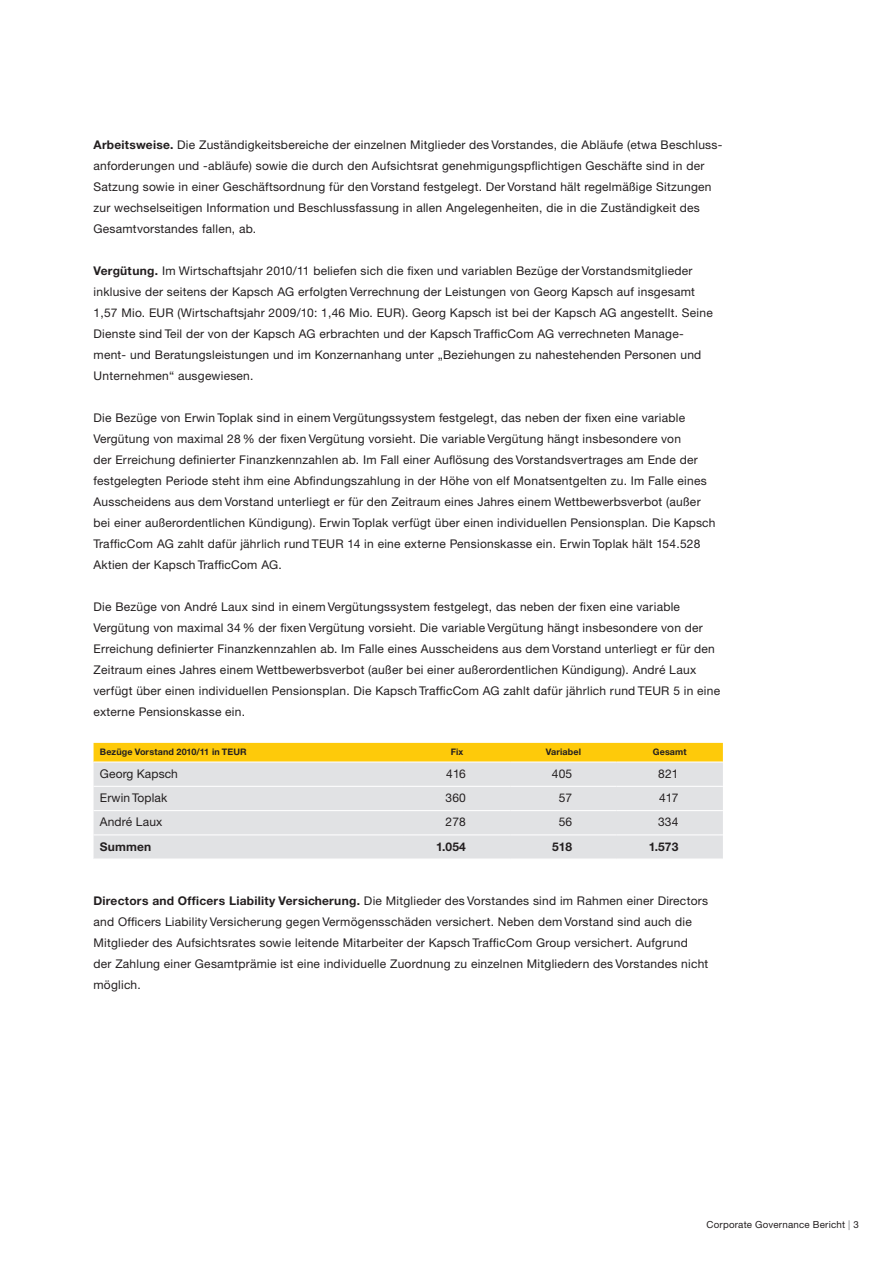
<style>
.page{position:relative;width:893px;height:1263px;background:#fff}
.page>*{position:absolute;margin:0;border:0;box-sizing:border-box;transform-origin:0 0}
.t1{font:12px/21px "Helvetica Neue CE";letter-spacing:.02em;color:#231f20}
.t2{font:700 12px "Helvetica Neue CE";letter-spacing:.01em;color:#231f20}
.t3{font:9.75px "Helvetica Neue CE";letter-spacing:.02em;color:#231f20}
.t4{font:700 9px "Helvetica Neue CE";letter-spacing:.01em;color:#231f20}
.s1{font-weight:700}
.s2{color:#76787b}
</style>
<div class="page">
<div style="left:94px;top:743px;width:629px;height:18px;background:#feca0a"></div>
<div style="left:94px;top:762px;width:629px;height:96px;background:#e1e2e4"></div>
<hr style="left:94px;top:786px;width:310px;height:1px;background:#fff">
<hr style="left:404px;top:786px;width:106px;height:1px;background:#fff">
<hr style="left:510px;top:786px;width:107px;height:1px;background:#fff">
<hr style="left:617px;top:786px;width:106px;height:1px;background:#fff">
<hr style="left:94px;top:810px;width:310px;height:1px;background:#fff">
<hr style="left:404px;top:810px;width:106px;height:1px;background:#fff">
<hr style="left:510px;top:810px;width:107px;height:1px;background:#fff">
<hr style="left:617px;top:810px;width:106px;height:1px;background:#fff">
<hr style="left:94px;top:834px;width:310px;height:1px;background:#fff">
<hr style="left:404px;top:834px;width:106px;height:1px;background:#fff">
<hr style="left:510px;top:834px;width:107px;height:1px;background:#fff">
<hr style="left:617px;top:834px;width:106px;height:1px;background:#fff">
<p class="t1" style="left:94px;top:134px;width:630px"><span class="s1">Arbeitsweise.</span> Die Zuständigkeitsbereiche der einzelnen Mitglieder des Vorstandes, die Abläufe (etwa Beschluss&shy;anforderungen und -abläufe) sowie die durch den Aufsichtsrat genehmigungspflichtigen Geschäfte sind in der Satzung sowie in einer Geschäftsordnung für den Vorstand festgelegt. Der Vorstand hält regelmäßige Sitzungen zur wechselseitigen Information und Beschlussfassung in allen Angelegenheiten, die in die Zuständigkeit des Gesamtvorstandes fallen, ab.</p>
<p class="t1" style="left:94px;top:260px;width:621px"><span class="s1">Vergütung.</span> Im Wirtschaftsjahr 2010/11 beliefen sich die fixen und variablen Bezüge der Vorstandsmitglieder inklusive der seitens der Kapsch AG erfolgten Verrechnung der Leistungen von Georg Kapsch auf insgesamt 1,57 Mio. EUR (Wirtschaftsjahr 2009/10: 1,46 Mio. EUR). Georg Kapsch ist bei der Kapsch AG angestellt. Seine Dienste sind Teil der von der Kapsch AG erbrachten und der Kapsch TrafficCom AG verrechneten Manage&shy;ment- und Beratungsleistungen und im Konzernanhang unter „Beziehungen zu nahestehenden Personen und Unternehmen“ ausgewiesen.</p>
<p class="t1" style="left:94px;top:407px;width:623px">Die Bezüge von Erwin Toplak sind in einem Vergütungssystem festgelegt, das neben der fixen eine variable Vergütung von maximal 28% der fixen Vergütung vorsieht. Die variable Vergütung hängt insbesondere von<br>der Erreichung definierter Finanzkennzahlen ab. Im Fall einer Auflösung des Vorstandsvertrages am Ende der festgelegten Periode steht ihm eine Abfindungszahlung in der Höhe von elf Monatsentgelten zu. Im Falle eines Ausscheidens aus dem Vorstand unterliegt er für den Zeitraum eines Jahres einem Wettbewerbsverbot (außer bei einer außerordentlichen Kündigung). Erwin Toplak verfügt über einen individuellen Pensionsplan. Die Kapsch TrafficCom AG zahlt dafür jährlich rund TEUR 14 in eine externe Pensionskasse ein. Erwin Toplak hält 154.528<br>Aktien der Kapsch TrafficCom AG.</p>
<p class="t1" style="left:94px;top:596px;width:628px">Die Bezüge von André Laux sind in einem Vergütungssystem festgelegt, das neben der fixen eine variable Vergütung von maximal 34% der fixen Vergütung vorsieht. Die variable Vergütung hängt insbesondere von der Erreichung definierter Finanzkennzahlen ab. Im Falle eines Ausscheidens aus dem Vorstand unterliegt er für den Zeitraum eines Jahres einem Wettbewerbsverbot (außer bei einer außerordentlichen Kündigung). André Laux verfügt über einen individuellen Pensionsplan. Die Kapsch TrafficCom AG zahlt dafür jährlich rund TEUR 5 in eine externe Pensionskasse ein.</p>
<p class="t4" style="left:100px;top:747px;width:148px">Bezüge Vorstand 2010/11 in TEUR</p>
<p class="t4" style="left:451px;top:747px;width:14px">Fix</p>
<p class="t4" style="left:546px;top:747px;width:37px">Variabel</p>
<p class="t4" style="left:653px;top:747px;width:35px">Gesamt</p>
<p class="t1" style="left:100px;top:763px;width:80px">Georg Kapsch</p>
<p class="t1" style="left:446px;top:763px;width:21px">416</p>
<p class="t1" style="left:552px;top:763px;width:22px">405</p>
<p class="t1" style="left:658px;top:763px;width:22px">821</p>
<p class="t1" style="left:100px;top:787px;width:69px">Erwin Toplak</p>
<p class="t1" style="left:446px;top:787px;width:22px">360</p>
<p class="t1" style="left:559px;top:787px;width:15px">57</p>
<p class="t1" style="left:659px;top:787px;width:21px">417</p>
<p class="t1" style="left:100px;top:812px;width:64px">André Laux</p>
<p class="t1" style="left:446px;top:812px;width:22px">278</p>
<p class="t1" style="left:559px;top:812px;width:15px">56</p>
<p class="t1" style="left:658px;top:812px;width:22px">334</p>
<p class="t2" style="left:100px;top:839px;width:53px">Summen</p>
<p class="t2" style="left:436px;top:839px;width:31px">1.054</p>
<p class="t2" style="left:552px;top:839px;width:22px">518</p>
<p class="t2" style="left:649px;top:839px;width:31px">1.573</p>
<p class="t1" style="left:94px;top:890px;width:616px"><span class="s1">Directors and Officers Liability Versicherung.</span> Die Mitglieder des Vorstandes sind im Rahmen einer Directors and Officers Liability Versicherung gegen Vermögensschäden versichert. Neben dem Vorstand sind auch die Mitglieder des Aufsichtsrates sowie leitende Mitarbeiter der Kapsch TrafficCom Group versichert. Aufgrund der Zahlung einer Gesamtprämie ist eine individuelle Zuordnung zu einzelnen Mitgliedern des Vorstandes nicht möglich.</p>
<p class="t3" style="left:707px;top:1218px;width:154px">Corporate Governance Bericht <span class="s2">|</span> 3</p>
</div>
